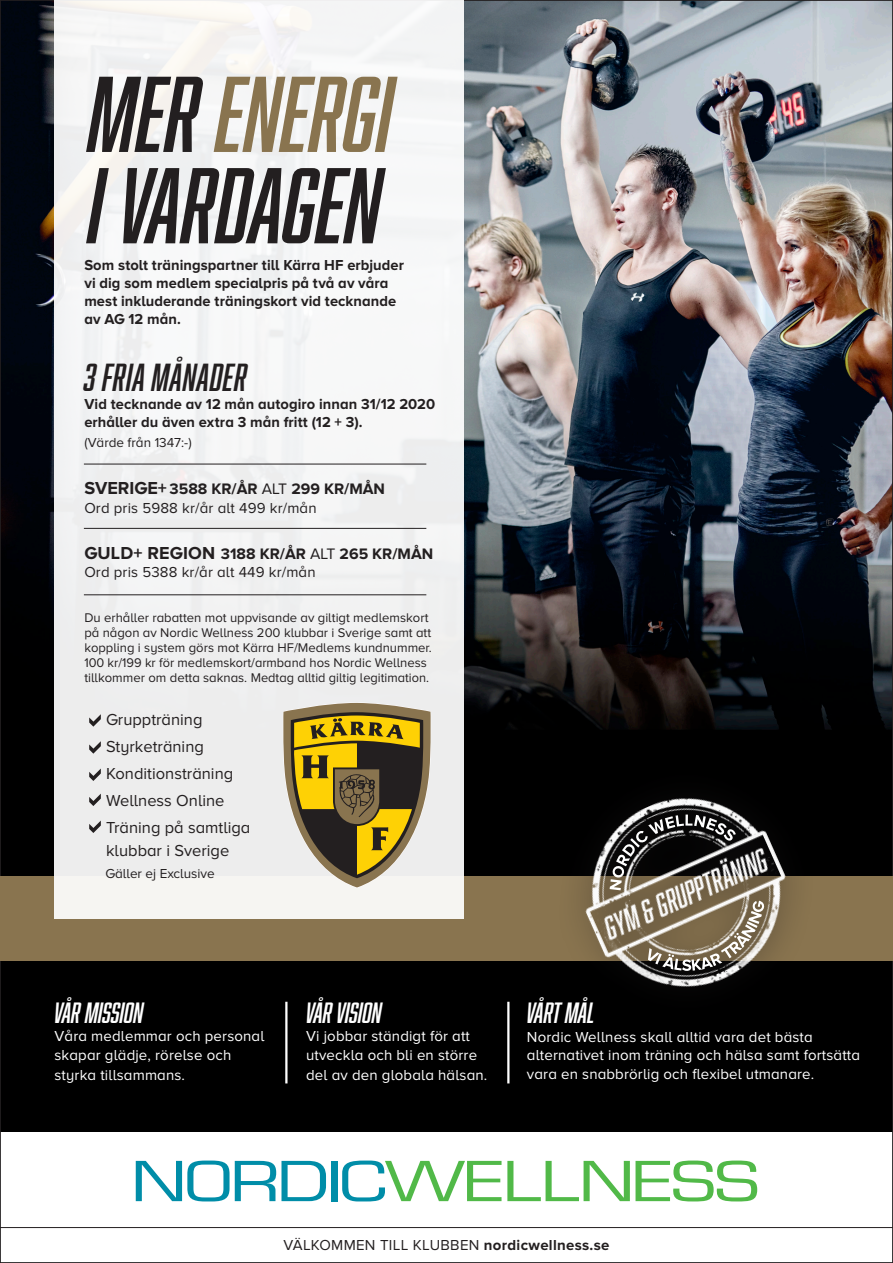
<style>
.page{position:relative;width:893px;height:1263px;background:#fff}
.page>*{position:absolute;margin:0;border:0;box-sizing:border-box;transform-origin:0 0}
.t1{font:italic 99px/91.3px "Abolition Round";color:#231f20}
.t2{font:italic 36px "Abolition Round";letter-spacing:.02em;color:#231f20}
.t3{font:italic 27px "Abolition Round";color:#fff}
.t4{font:16.5px "Proxima Nova A";color:#231f20}
.t5{font:700 15.75px "Proxima Nova A";color:#231f20}
.t6{font:15px/18.6px "Proxima Nova A";letter-spacing:.01em;color:#fff}
.t7{font:700 15px "Proxima Nova A";letter-spacing:.005em;color:#231f20}
.t8{font:15px "Proxima Nova A";letter-spacing:.01em;color:#231f20}
.t9{font:15px "Proxima Nova";letter-spacing:.02em;color:#231f20}
.t10{font:13.5px "Proxima Nova A";color:#231f20}
.t11{font:13.05px/15px "Proxima Nova A";color:#231f20}
.s1{color:#89744f}
.s2{font-size:18px}
.s3{font-weight:400}
.s4{font-weight:700}
</style>
<div class="page">
<img style="left:2px;top:2px;width:889px;height:1130px">
<svg style="left:136px;top:1160px;width:190px;height:41px"></svg>
<div style="left:331px;top:1161px;width:6px;height:40px;background:#008da8"></div>
<svg style="left:342px;top:1160px;width:159px;height:41px"></svg>
<svg style="left:507px;top:1160px;width:250px;height:41px"></svg>
<hr style="left:285px;top:1002px;width:2px;height:81px;background:#fff">
<hr style="left:507px;top:1002px;width:2px;height:81px;background:#fff">
<hr style="left:0;top:1227px;width:893px;height:1px;background:#231f20">
<div style="left:0;top:876px;width:893px;height:84px;background:#89744f"></div>
<div style="left:54px;top:0;width:409px;height:918px;background:#f3f3f3"></div>
<svg style="left:89px;top:714px;width:12px;height:13px"></svg>
<svg style="left:89px;top:741px;width:12px;height:13px"></svg>
<svg style="left:89px;top:768px;width:12px;height:13px"></svg>
<svg style="left:89px;top:794px;width:12px;height:12px"></svg>
<svg style="left:89px;top:820px;width:12px;height:13px"></svg>
<hr style="left:84px;top:528px;width:342px;height:1px;background:#231f20">
<hr style="left:84px;top:464px;width:342px;height:1px;background:#231f20">
<hr style="left:84px;top:594px;width:342px;height:1px;background:#231f20">
<img style="left:551px;top:757px;width:271px;height:271px">
<svg style="left:610px;top:814px;width:126px;height:76px;background:#53514e"></svg>
<svg style="left:648px;top:901px;width:117px;height:70px"></svg>
<svg style="left:283px;top:703px;width:148px;height:185px"></svg>
<p class="t1" style="left:89px;top:67px;width:306px">MER <span class="s1">ENERGI<br></span>I VARDAGEN</p>
<p class="t7" style="left:84px;top:256px;width:321px">Som stolt träningspartner till Kärra HF erbjuder</p>
<p class="t7" style="left:84px;top:274px;width:306px">vi dig som medlem specialpris på två av våra</p>
<p class="t7" style="left:84px;top:292px;width:313px">mest inkluderande träningskort vid tecknande</p>
<p class="t7" style="left:84px;top:310px;width:98px">av AG 12 mån.</p>
<p class="t2" style="left:84px;top:356px;width:165px">3 FRIA MÅNADER</p>
<p class="t7" style="left:84px;top:396px;width:352px">Vid tecknande av 12 mån autogiro innan 31/12 2020</p>
<p class="t7" style="left:84px;top:414px;width:280px">erhåller du även extra 3 mån fritt (12 + 3).</p>
<p class="t10" style="left:84px;top:435px;width:109px">(Värde från 1347:-)</p>
<p class="t5" style="left:84px;top:480px;width:302px"><span class="s2">SVERIGE+</span> 3588 KR/ÅR <span class="s3">ALT</span> 299 KR/MÅN</p>
<p class="t8" style="left:84px;top:499px;width:234px">Ord pris 5988 kr/år alt 499 kr/mån</p>
<p class="t5" style="left:84px;top:544px;width:350px"><span class="s2">GULD+ REGION</span> 3188 KR/ÅR <span class="s3">ALT</span> 265 KR/MÅN</p>
<p class="t8" style="left:84px;top:564px;width:233px">Ord pris 5388 kr/år alt 449 kr/mån</p>
<p class="t11" style="left:84px;top:610px;width:349px">Du erhåller rabatten mot uppvisande av giltigt medlemskort på någon av Nordic Wellness 200 klubbar i Sverige samt att koppling i system görs mot Kärra HF/Medlems kundnummer.</p>
<p class="t11" style="left:84px;top:655px;width:346px">100 kr/199 kr för medlemskort/armband hos Nordic Wellness tillkommer om detta saknas. Medtag alltid giltig legitimation.</p>
<p class="t4" style="left:106px;top:710px;width:98px">Gruppträning</p>
<p class="t4" style="left:106px;top:737px;width:99px">Styrketräning</p>
<p class="t4" style="left:106px;top:764px;width:129px">Konditionsträning</p>
<p class="t4" style="left:106px;top:791px;width:120px">Wellness Online</p>
<p class="t4" style="left:106px;top:818px;width:146px">Träning på samtliga</p>
<p class="t4" style="left:106px;top:841px;width:125px">klubbar i Sverige</p>
<p class="t10" style="left:105px;top:866px;width:111px">Gäller ej Exclusive</p>
<p class="t3" style="left:55px;top:997px;width:91px">VÅR MISSION</p>
<p class="t6" style="left:55px;top:1027px;width:211px">Våra medlemmar och personal skapar glädje, rörelse och</p>
<p class="t6" style="left:55px;top:1065px;width:132px">styrka tillsammans.</p>
<h3 class="t3" style="left:306px;top:997px;width:78px">VÅR VISION</h3>
<p class="t6" style="left:306px;top:1027px;width:183px;line-height:19px">Vi jobbar ständigt för att utveckla och bli en större del av den globala hälsan.</p>
<h3 class="t3" style="left:527px;top:997px;width:69px">VÅRT MÅL</h3>
<p class="t6" style="left:527px;top:1027px;width:335px">Nordic Wellness skall alltid vara det bästa alternativet inom träning och hälsa samt fortsätta vara en snabbrörlig och flexibel utmanare.</p>
<p class="t9" style="left:283px;top:1236px;width:327px">VÄLKOMMEN TILL KLUBBEN <span class="s4">nordicwellness.se</span></p>
</div>
